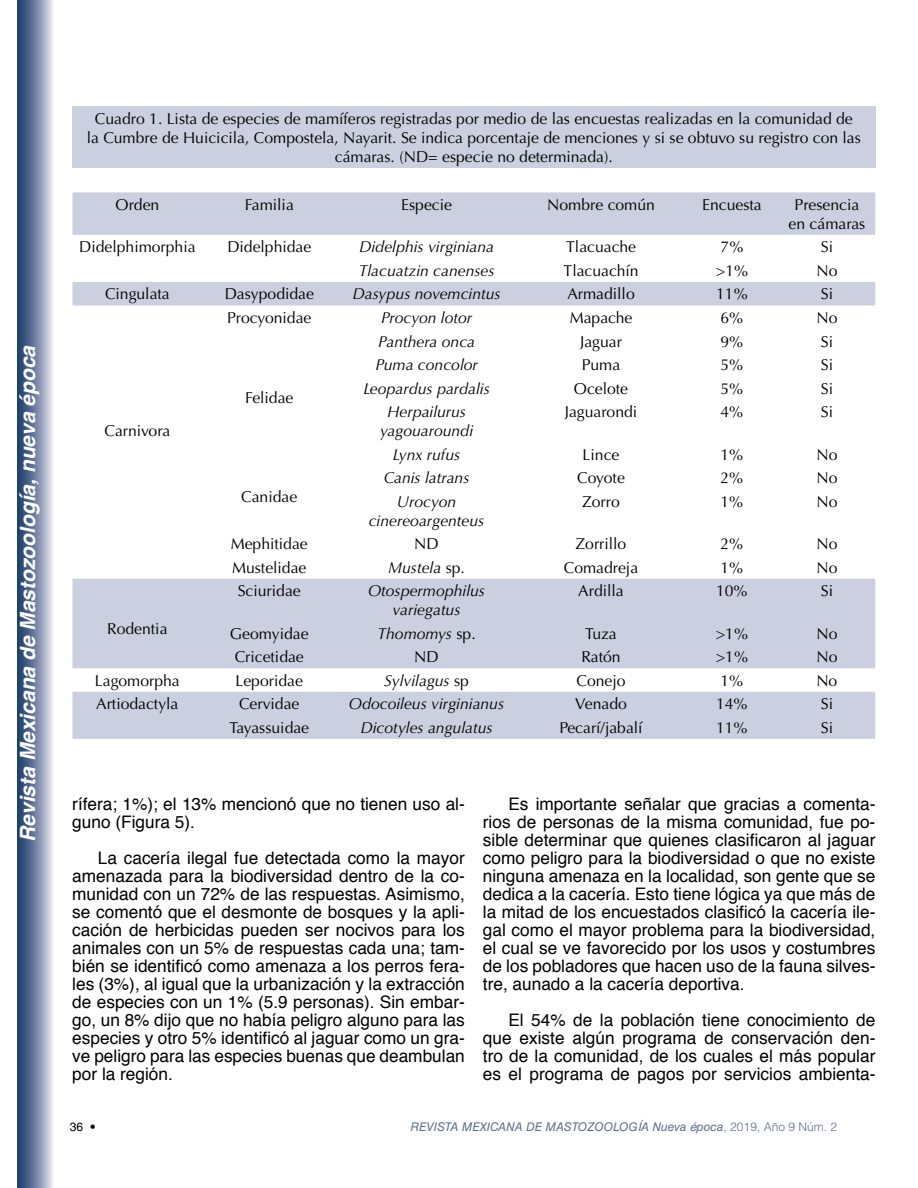
<style>
.page{position:relative;width:918px;height:1188px;background:#fff}
.page>*{position:absolute;margin:0;border:0;box-sizing:border-box;transform-origin:0 0}
.t1{font:italic 700 21px "Helvetica";color:#fff}
.t2{font:17.25px/18px "Helvetica";color:#000;text-align:justify}
.t3{font:15.75px/18.9px "Optima LT Std";color:#000;text-align:center}
.t4{font:italic 15.75px/18.9px "Optima LT Std";color:#000;text-align:center}
.t5{font:italic 12px "Helvetica LT Std";color:#5a6e93}
.t6{font:12px "Helvetica LT Std";color:#000}
.s1{font-style:normal}
.s2{font-weight:300}
.s3{font-weight:300;font-style:normal}
</style>
<div class="page">
<svg style="left:17px;top:0;width:36px;height:1188px;background:#7385a4"></svg>
<svg style="left:72px;top:192px;width:803px;height:547px"></svg>
<div style="left:72px;top:106px;width:803px;height:62px;background:#cbcfdf"></div>
<p class="t1" style="left:10px;top:842px;width:498px;rotate:-90deg">Revista Mexicana de Mastozoología, nueva época</p>
<p class="t3" style="left:87px;top:109px;width:776px">Cuadro 1. Lista de especies de mamíferos registradas por medio de las encuestas realizadas en la comunidad de<br>la Cumbre de Huicicila, Compostela, Nayarit. Se indica porcentaje de menciones y si se obtuvo su registro con las cámaras. (ND= especie no determinada).</p>
<p class="t3" style="left:116px;top:195px;width:45px">Orden</p>
<p class="t3" style="left:245px;top:195px;width:51px">Familia</p>
<p class="t3" style="left:401px;top:195px;width:52px">Especie</p>
<p class="t3" style="left:547px;top:195px;width:109px">Nombre común</p>
<p class="t3" style="left:702px;top:195px;width:61px">Encuesta</p>
<p class="t3" style="left:789px;top:195px;width:78px">Presencia en cámaras</p>
<p class="t3" style="left:79px;top:238px;width:118px">Didelphimorphia</p>
<p class="t3" style="left:227px;top:238px;width:86px">Didelphidae</p>
<p class="t4" style="left:359px;top:238px;width:136px">Didelphis virginiana</p>
<p class="t3" style="left:566px;top:238px;width:71px">Tlacuache</p>
<p class="t3" style="left:721px;top:238px;width:24px">7%</p>
<p class="t3" style="left:821px;top:238px;width:14px">Si</p>
<p class="t4" style="left:359px;top:261px;width:137px">Tlacuatzin canenses</p>
<p class="t3" style="left:564px;top:261px;width:77px">Tlacuachín</p>
<p class="t3" style="left:716px;top:261px;width:34px">&gt;1%</p>
<p class="t3" style="left:817px;top:261px;width:23px">No</p>
<p class="t3" style="left:105px;top:285px;width:66px">Cingulata</p>
<p class="t3" style="left:225px;top:285px;width:91px">Dasypodidae</p>
<p class="t4" style="left:353px;top:285px;width:150px">Dasypus novemcintus</p>
<p class="t3" style="left:567px;top:285px;width:69px">Armadillo</p>
<p class="t3" style="left:716px;top:285px;width:33px">11%</p>
<p class="t3" style="left:821px;top:285px;width:14px">Si</p>
<p class="t3" style="left:105px;top:422px;width:67px">Carnivora</p>
<p class="t3" style="left:107px;top:620px;width:62px">Rodentia</p>
<p class="t3" style="left:227px;top:308px;width:86px">Procyonidae</p>
<p class="t4" style="left:381px;top:308px;width:93px">Procyon lotor</p>
<p class="t3" style="left:570px;top:308px;width:64px">Mapache</p>
<p class="t3" style="left:721px;top:308px;width:24px">6%</p>
<p class="t3" style="left:816px;top:308px;width:23px">No</p>
<p class="t3" style="left:245px;top:389px;width:50px">Felidae</p>
<p class="t3" style="left:241px;top:488px;width:58px">Canidae</p>
<p class="t4" style="left:378px;top:332px;width:99px">Panthera onca</p>
<p class="t3" style="left:580px;top:332px;width:43px">Jaguar</p>
<p class="t3" style="left:721px;top:332px;width:24px">9%</p>
<p class="t3" style="left:821px;top:332px;width:14px">Si</p>
<p class="t4" style="left:375px;top:355px;width:104px">Puma concolor</p>
<p class="t3" style="left:582px;top:356px;width:40px">Puma</p>
<p class="t3" style="left:721px;top:356px;width:24px">5%</p>
<p class="t3" style="left:821px;top:356px;width:14px">Si</p>
<p class="t4" style="left:363px;top:379px;width:128px">Leopardus pardalis</p>
<p class="t3" style="left:574px;top:379px;width:56px">Ocelote</p>
<p class="t3" style="left:721px;top:379px;width:24px">5%</p>
<p class="t3" style="left:821px;top:379px;width:14px">Si</p>
<p class="t4" style="left:380px;top:403px;width:95px">Herpailurus yagouaroundi</p>
<p class="t3" style="left:565px;top:403px;width:74px">Jaguarondi</p>
<p class="t3" style="left:721px;top:403px;width:24px">4%</p>
<p class="t3" style="left:821px;top:403px;width:14px">Si</p>
<p class="t4" style="left:393px;top:445px;width:69px">Lynx rufus</p>
<p class="t3" style="left:583px;top:445px;width:38px">Lince</p>
<p class="t3" style="left:721px;top:445px;width:24px">1%</p>
<p class="t3" style="left:816px;top:445px;width:23px">No</p>
<p class="t4" style="left:384px;top:469px;width:87px">Canis latrans</p>
<p class="t3" style="left:577px;top:469px;width:49px">Coyote</p>
<p class="t3" style="left:721px;top:469px;width:24px">2%</p>
<p class="t3" style="left:816px;top:469px;width:23px">No</p>
<p class="t4" style="left:369px;top:492px;width:117px">Urocyon cinereoargenteus</p>
<p class="t3" style="left:582px;top:492px;width:39px">Zorro</p>
<p class="t3" style="left:721px;top:492px;width:24px">1%</p>
<p class="t3" style="left:816px;top:492px;width:23px">No</p>
<p class="t3" style="left:231px;top:535px;width:79px">Mephitidae</p>
<p class="t3" style="left:414px;top:535px;width:26px">ND</p>
<p class="t3" style="left:576px;top:535px;width:52px">Zorrillo</p>
<p class="t3" style="left:721px;top:535px;width:24px">2%</p>
<p class="t3" style="left:816px;top:535px;width:23px">No</p>
<p class="t3" style="left:232px;top:558px;width:76px">Mustelidae</p>
<p class="t4" style="left:388px;top:558px;width:78px">Mustela <span class="s1">sp.</span></p>
<p class="t3" style="left:564px;top:558px;width:76px">Comadreja</p>
<p class="t3" style="left:721px;top:558px;width:24px">1%</p>
<p class="t3" style="left:816px;top:558px;width:23px">No</p>
<p class="t3" style="left:238px;top:582px;width:65px">Sciuridae</p>
<p class="t4" style="left:368px;top:582px;width:118px">Otospermophilus variegatus</p>
<p class="t3" style="left:578px;top:582px;width:47px">Ardilla</p>
<p class="t3" style="left:716px;top:582px;width:33px">10%</p>
<p class="t3" style="left:821px;top:582px;width:14px">Si</p>
<p class="t3" style="left:230px;top:624px;width:80px">Geomyidae</p>
<p class="t4" style="left:377px;top:624px;width:100px">Thomomys <span class="s1">sp.</span></p>
<p class="t3" style="left:585px;top:624px;width:33px">Tuza</p>
<p class="t3" style="left:716px;top:624px;width:34px">&gt;1%</p>
<p class="t3" style="left:816px;top:624px;width:23px">No</p>
<p class="t3" style="left:235px;top:648px;width:71px">Cricetidae</p>
<p class="t3" style="left:414px;top:648px;width:26px">ND</p>
<p class="t3" style="left:581px;top:648px;width:41px">Ratón</p>
<p class="t3" style="left:716px;top:648px;width:34px">&gt;1%</p>
<p class="t3" style="left:816px;top:648px;width:23px">No</p>
<p class="t3" style="left:95px;top:671px;width:86px">Lagomorpha</p>
<p class="t3" style="left:236px;top:671px;width:69px">Leporidae</p>
<p class="t4" style="left:384px;top:671px;width:86px">Sylvilagus <span class="s1">sp</span></p>
<p class="t3" style="left:577px;top:671px;width:51px">Conejo</p>
<p class="t3" style="left:721px;top:671px;width:24px">1%</p>
<p class="t3" style="left:816px;top:671px;width:23px">No</p>
<p class="t3" style="left:96px;top:695px;width:84px">Artiodactyla</p>
<p class="t3" style="left:239px;top:695px;width:62px">Cervidae</p>
<p class="t4" style="left:349px;top:695px;width:157px">Odocoileus virginianus</p>
<p class="t3" style="left:575px;top:695px;width:53px">Venado</p>
<p class="t3" style="left:716px;top:695px;width:33px">14%</p>
<p class="t3" style="left:821px;top:695px;width:14px">Si</p>
<p class="t3" style="left:229px;top:718px;width:81px">Tayassuidae</p>
<p class="t4" style="left:361px;top:718px;width:134px">Dicotyles angulatus</p>
<p class="t3" style="left:559px;top:718px;width:85px">Pecarí/jabalí</p>
<p class="t3" style="left:716px;top:718px;width:33px">11%</p>
<p class="t3" style="left:821px;top:718px;width:14px">Si</p>
<p class="t2" style="left:72px;top:795px;width:394px">rífera; 1%); el 13% mencionó que no tienen uso al&shy;guno (Figura 5).</p>
<p class="t2" style="left:72px;top:849px;width:394px;text-indent:26px">La cacería ilegal fue detectada como la mayor amenazada para la biodiversidad dentro de la co&shy;munidad con un 72% de las respuestas. Asimismo, se comentó que el desmonte de bosques y la apli&shy;cación de herbicidas pueden ser nocivos para los animales con un 5% de respuestas cada una; tam&shy;bién se identificó como amenaza a los perros fera&shy;les (3%), al igual que la urbanización y la extracción de especies con un 1% (5.9 personas). Sin embar&shy;go, un 8% dijo que no había peligro alguno para las especies y otro 5% identificó al jaguar como un gra&shy;ve peligro para las especies buenas que deambulan por la región.</p>
<p class="t2" style="left:483px;top:795px;width:394px;text-indent:26px">Es importante señalar que gracias a comenta&shy;rios de personas de la misma comunidad, fue po&shy;sible determinar que quienes clasificaron al jaguar como peligro para la biodiversidad o que no existe ninguna amenaza en la localidad, son gente que se dedica a la cacería. Esto tiene lógica ya que más de la mitad de los encuestados clasificó la cacería ile&shy;gal como el mayor problema para la biodiversidad, el cual se ve favorecido por los usos y costumbres de los pobladores que hacen uso de la fauna silves&shy;tre, aunado a la cacería deportiva.</p>
<p class="t2" style="left:483px;top:1011px;width:394px;text-indent:26px">El 54% de la población tiene conocimiento de que existe algún programa de conservación den&shy;tro de la comunidad, de los cuales el más popular es el programa de pagos por servicios ambienta-</p>
<p class="t6" style="left:70px;top:1120px;width:28px">36 <span class="s2">•</span></p>
<p class="t5" style="left:410px;top:1120px;width:428px">REVISTA MEXICANA DE MASTOZOOLOGÍA Nueva época<span class="s3">, 2019, Año 9 Núm. 2</span></p>
</div>
